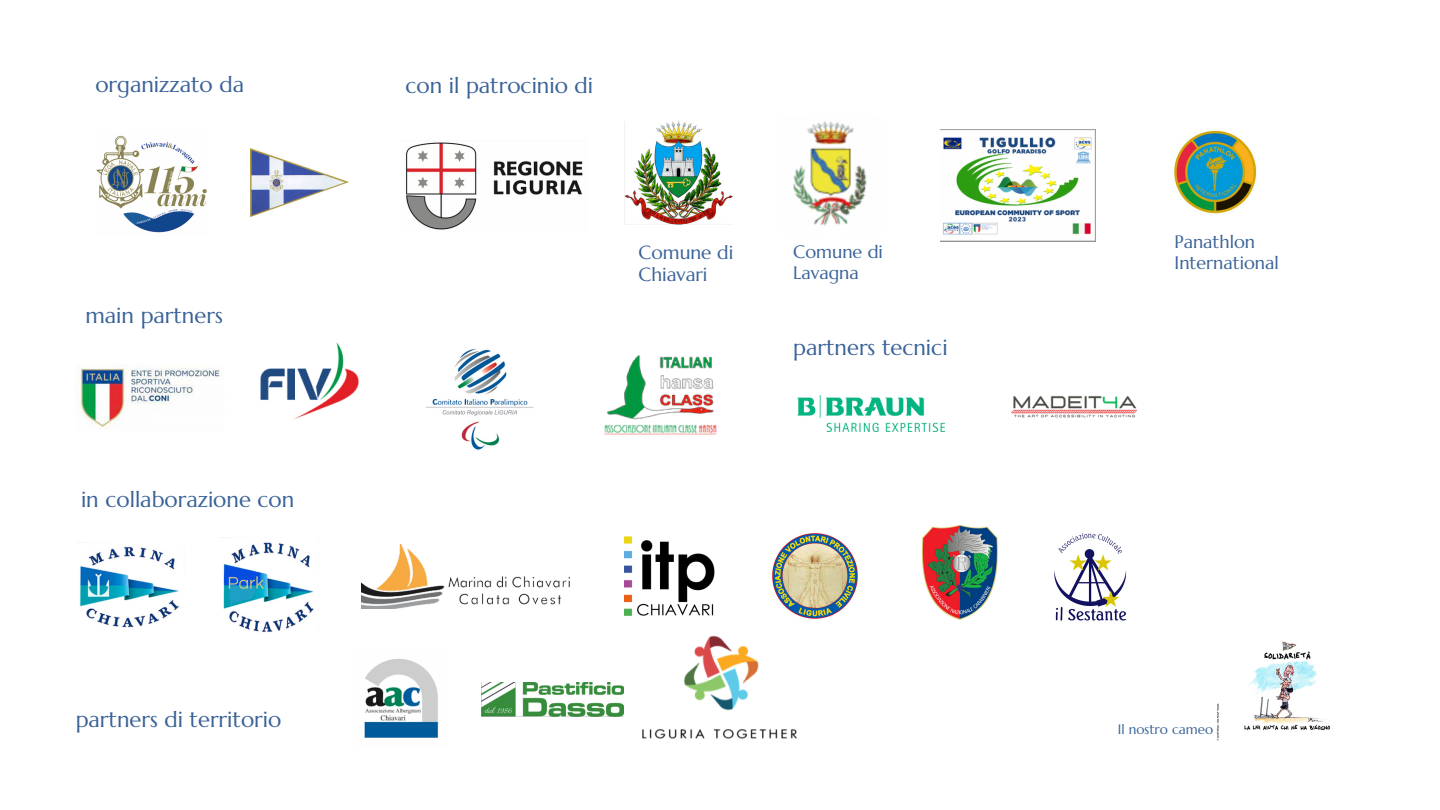
<style>
.page{position:relative;width:1440px;height:810px;background:#fff}
.page>*{position:absolute;margin:0;border:0;box-sizing:border-box;transform-origin:0 0}
.t1{font:22px "Marcellus";color:#396298}
.t2{font:19px/22.5px "Marcellus";color:#396298}
.t3{font:18px/21px "Marcellus";color:#396298}
.t4{font:13.5px "Marcellus";color:#396298}
</style>
<div class="page">
<img style="left:250px;top:149px;width:98px;height:67px">
<img style="left:97px;top:135px;width:110px;height:98px">
<img style="left:260px;top:342px;width:99px;height:78px">
<img style="left:77px;top:364px;width:143px;height:65px">
<img style="left:426px;top:349px;width:108px;height:101px">
<img style="left:625px;top:122px;width:108px;height:103px">
<img style="left:793px;top:121px;width:74px;height:105px">
<img style="left:361px;top:544px;width:209px;height:65px">
<img style="left:1011px;top:395px;width:126px;height:23px">
<img style="left:797px;top:396px;width:147px;height:36px">
<img style="left:624px;top:536px;width:91px;height:80px">
<img style="left:1173px;top:130px;width:84px;height:84px">
<img style="left:80px;top:546px;width:99px;height:82px">
<img style="left:220px;top:537px;width:94px;height:95px">
<img style="left:406px;top:142px;width:177px;height:88px">
<img style="left:772px;top:533px;width:86px;height:86px">
<img style="left:941px;top:130px;width:154px;height:111px">
<img style="left:642px;top:635px;width:155px;height:104px">
<img style="left:605px;top:355px;width:112px;height:80px">
<img style="left:481px;top:682px;width:143px;height:35px">
<img style="left:922px;top:524px;width:76px;height:96px">
<img style="left:1216px;top:641px;width:115px;height:100px">
<img style="left:364px;top:659px;width:75px;height:79px">
<img style="left:1054px;top:533px;width:73px;height:88px">
<p class="t1" style="left:95px;top:71px;width:150px">organizzato da</p>
<p class="t1" style="left:405px;top:72px;width:189px">con il patrocinio di</p>
<p class="t1" style="left:86px;top:302px;width:139px">main partners</p>
<p class="t1" style="left:81px;top:485px;width:215px">in collaborazione con</p>
<p class="t2" style="left:639px;top:241px;width:96px">Comune di<br>Chiavari</p>
<p class="t3" style="left:793px;top:241px;width:91px">Comune di<br>Lavagna</p>
<p class="t1" style="left:793px;top:333px;width:156px">partners tecnici</p>
<p class="t1" style="left:76px;top:706px;width:207px">partners di territorio</p>
<p class="t3" style="left:1175px;top:232px;width:82px">Panathlon</p>
<p class="t3" style="left:1175px;top:253px;width:106px">International</p>
<p class="t4" style="left:1118px;top:721px;width:97px">Il nostro cameo</p>
</div>
